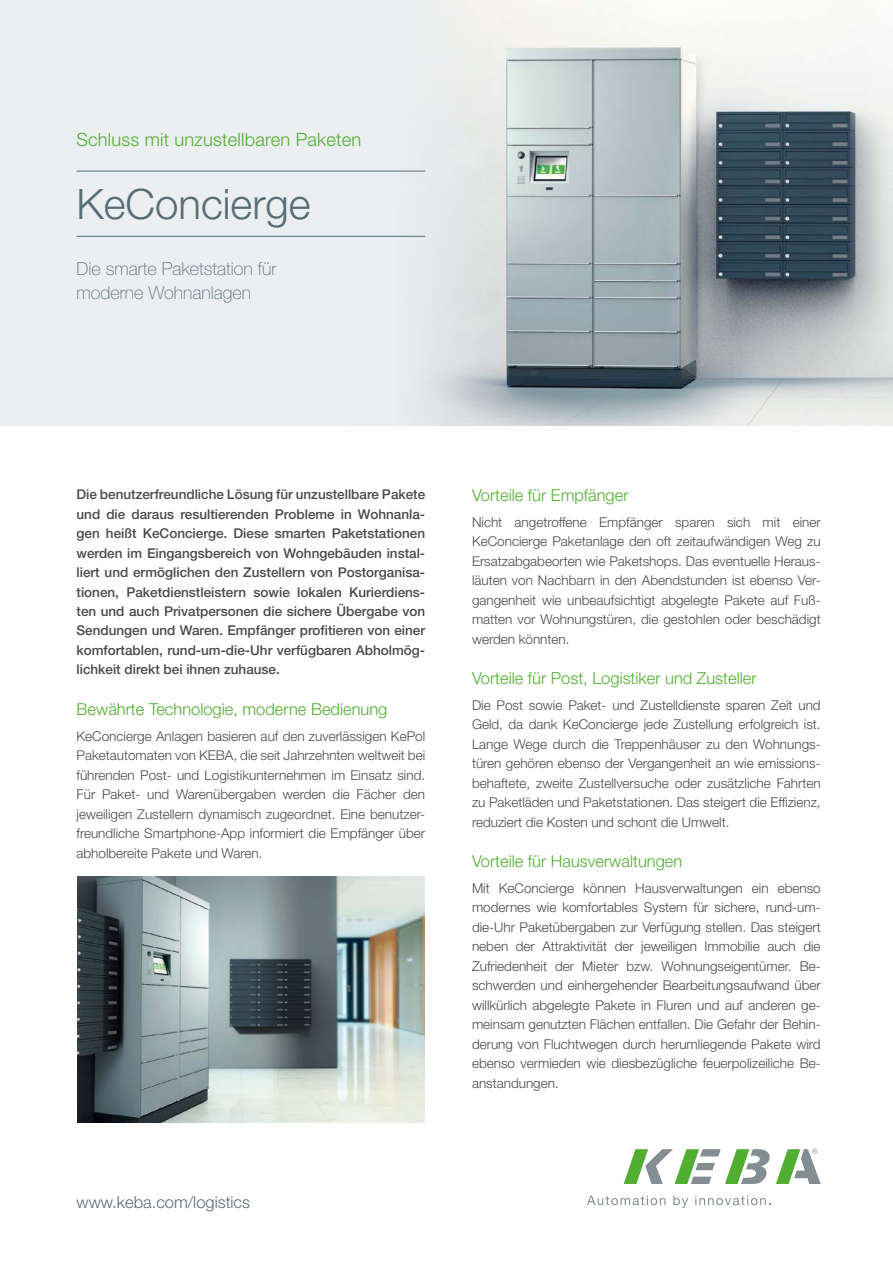
<style>
.page{position:relative;width:893px;height:1263px;background:#fff}
.page>*{position:absolute;margin:0;border:0;box-sizing:border-box;transform-origin:0 0}
.t1{font:300 42px "Helvetica Neue LT Pro";color:#576d76}
.t2{font:300 18.3px "Helvetica Neue LT Pro";letter-spacing:.01em;color:#52ae32}
.t3{font:100 18px/24px "Helvetica Neue LT Pro";color:#576d76}
.t4{font:300 16.5px "Helvetica Neue LT Pro";color:#52ae32}
.t5{font:300 16.5px "Helvetica Neue LT Pro";color:#576d76}
.t6{font:300 13.5px/19.5px "Helvetica Neue LT Pro";color:#4a4a49;text-align:justify}
.t7{font:500 13.5px/19.5px "Helvetica Neue LT Pro";color:#4a4a49;text-align:justify}
</style>
<div class="page">
<div style="left:0;top:0;width:893px;height:426px;background:#eceff1"></div>
<img style="left:350px;top:0;width:543px;height:426px">
<img style="left:77px;top:876px;width:347px;height:246px">
<hr style="left:77px;top:171px;width:348px;height:1px;background:#576d76">
<hr style="left:77px;top:236px;width:348px;height:1px;background:#576d76">
<svg style="left:624px;top:1149px;width:146px;height:35px"></svg>
<svg style="left:776px;top:1148px;width:45px;height:36px"></svg>
<svg style="left:587px;top:1195px;width:78px;height:10px"></svg>
<svg style="left:673px;top:1195px;width:15px;height:13px"></svg>
<svg style="left:695px;top:1195px;width:75px;height:10px"></svg>
<h2 class="t2" style="left:77px;top:128px;width:286px">Schluss mit unzustellbaren Paketen</h2>
<h1 class="t1" style="left:77px;top:178px;width:236px">KeConcierge</h1>
<h3 class="t3" style="left:77px;top:256px;width:202px">Die smarte Paketstation für moderne Wohnanlagen</h3>
<p class="t7" style="left:77px;top:484px;width:350px">Die benutzerfreundliche Lösung für unzustellbare Pakete und die daraus resultierenden Probleme in Wohnanla&shy;gen heißt KeConcierge. Diese smarten Paketstationen werden im Eingangsbereich von Wohngebäuden instal&shy;liert und ermöglichen den Zustellern von Postorganisa&shy;tionen, Paketdienstleistern sowie lokalen Kurierdiens&shy;ten und auch Privatpersonen die sichere Übergabe von Sendungen und Waren. Empfänger profitieren von einer komfortablen, rund-um-die-Uhr verfügbaren Abholmög&shy;lichkeit direkt bei ihnen zuhause.</p>
<p class="t4" style="left:77px;top:699px;width:312px">Bewährte Technologie, moderne Bedienung</p>
<p class="t6" style="left:77px;top:726px;width:350px">KeConcierge Anlagen basieren auf den zuverlässigen KePol Paketautomaten von KEBA, die seit Jahrzehnten weltweit bei führenden Post- und Logistikunternehmen im Einsatz sind.<br>Für Paket- und Warenübergaben werden die Fächer den jeweiligen Zustellern dynamisch zugeordnet. Eine benutzer&shy;freundliche Smartphone-App informiert die Empfänger über abholbereite Pakete und Waren.</p>
<p class="t5" style="left:77px;top:1192px;width:175px">www.keba.com/logistics</p>
<p class="t4" style="left:472px;top:485px;width:158px">Vorteile für Empfänger</p>
<p class="t6" style="left:472px;top:512px;width:350px">Nicht angetroffene Empfänger sparen sich mit einer KeConcierge Paketanlage den oft zeitaufwändigen Weg zu Ersatzabgabeorten wie Paketshops. Das eventuelle Heraus&shy;läuten von Nachbarn in den Abendstunden ist ebenso Ver&shy;gangenheit wie unbeaufsichtigt abgelegte Pakete auf Fuß&shy;matten vor Wohnungstüren, die gestohlen oder beschädigt werden könnten.</p>
<p class="t4" style="left:472px;top:668px;width:286px">Vorteile für Post, Logistiker und Zusteller</p>
<p class="t6" style="left:472px;top:695px;width:350px">Die Post sowie Paket- und Zustelldienste sparen Zeit und Geld, da dank KeConcierge jede Zustellung erfolgreich ist.<br>Lange Wege durch die Treppenhäuser zu den Wohnungs&shy;türen gehören ebenso der Vergangenheit an wie emissions&shy;behaftete, zweite Zustellversuche oder zusätzliche Fahrten zu Paketläden und Paketstationen. Das steigert die Effizienz, reduziert die Kosten und schont die Umwelt.</p>
<p class="t4" style="left:472px;top:851px;width:212px">Vorteile für Hausverwaltungen</p>
<p class="t6" style="left:472px;top:878px;width:350px">Mit KeConcierge können Hausverwaltungen ein ebenso modernes wie komfortables System für sichere, rund-um&shy;die-Uhr Paketübergaben zur Verfügung stellen. Das steigert neben der Attraktivität der jeweiligen Immobilie auch die Zufriedenheit der Mieter bzw. Wohnungseigentümer. Be&shy;schwerden und einhergehender Bearbeitungsaufwand über willkürlich abgelegte Pakete in Fluren und auf anderen ge&shy;meinsam genutzten Flächen entfallen. Die Gefahr der Behin&shy;derung von Fluchtwegen durch herumliegende Pakete wird ebenso vermieden wie diesbezügliche feuerpolizeiliche Be&shy;anstandungen.</p>
</div>
